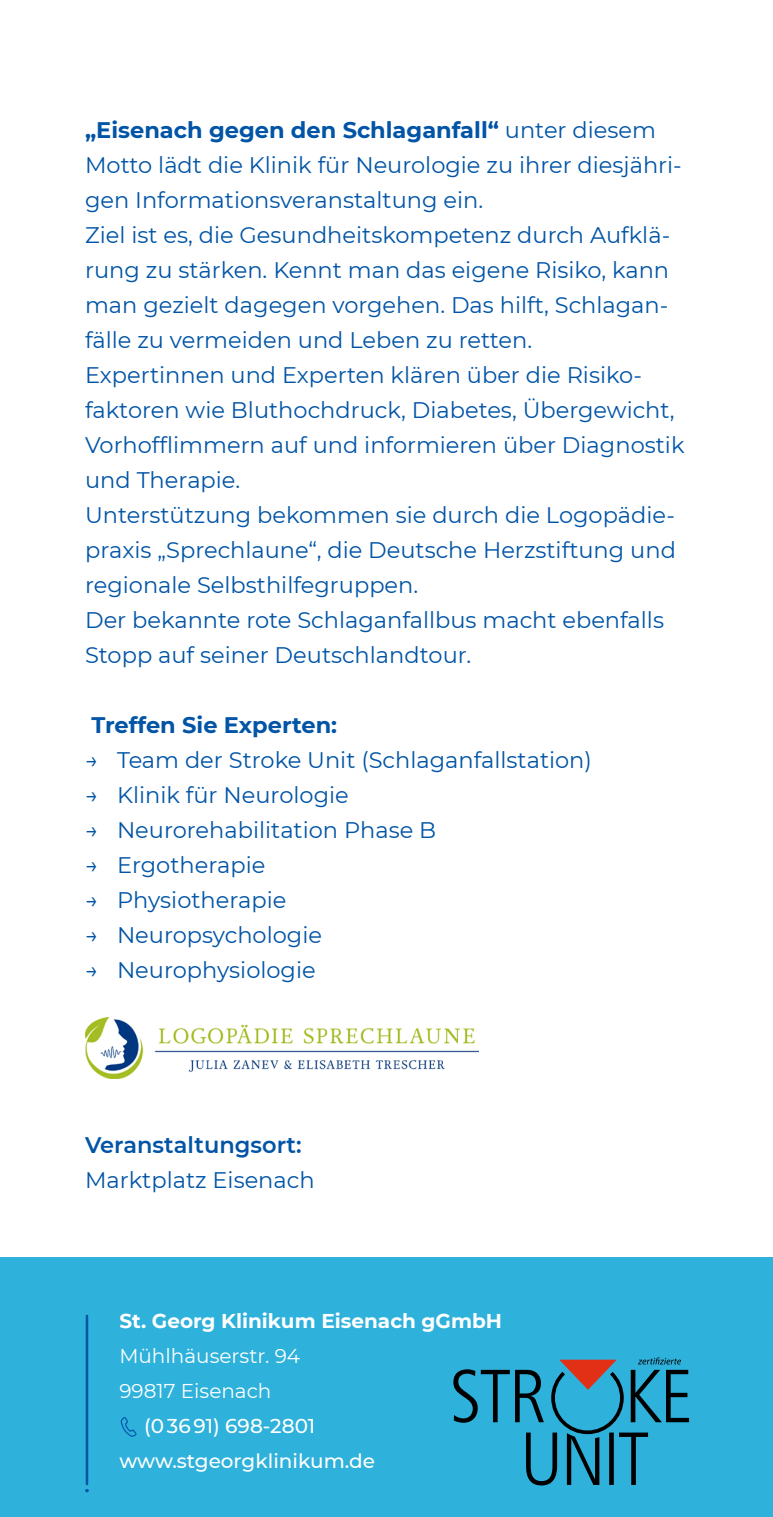
<style>
.page{position:relative;width:773px;height:1517px;background:#fff}
.page>*{position:absolute;margin:0;border:0;box-sizing:border-box;transform-origin:0 0}
.STGK_Fließtext_8pt{font:22.5px/35px "Montserrat";color:#0154a6}
.STGK_Fließtext_8pt-2{font:700 22.5px "Montserrat";color:#0154a6}
.STGK_Fließtext_8pt-3{font:600 22.5px "Montserrat";color:#0154a6}
.t1{font:500 20px "Montserrat";color:#fff}
.t2{font:700 20px "Montserrat";color:#fff}
.t3{font:20px "Montserrat";color:#fff}
.s1{font-weight:700}
</style>
<div class="page">
<div style="left:0;top:1258px;width:772px;height:259px;background:#2eb1db"></div>
<svg style="left:453px;top:1369px;width:56px;height:53px"></svg>
<svg style="left:515px;top:1357px;width:174px;height:128px"></svg>
<svg style="left:121px;top:1417px;width:15px;height:19px"></svg>
<hr style="left:86px;top:1315px;width:2px;height:169px;background:#0154a6">
<svg style="left:85px;top:1489px;width:4px;height:3px"></svg>
<img style="left:85px;top:1017px;width:393px;height:61px">
<p class="STGK_Fließtext_8pt" style="left:85px;top:111px;width:598px"><span class="s1">„Eisenach gegen den Schlaganfall“</span> unter diesem<br>Motto lädt die Klinik für Neurologie zu ihrer diesjähri&shy;gen Informationsveranstaltung ein.</p>
<p class="STGK_Fließtext_8pt" style="left:85px;top:216px;width:586px;text-align:justify">Ziel ist es, die Gesundheitskompetenz durch Aufklä&shy;rung zu stärken. Kennt man das eigene Risiko, kann man gezielt dagegen vorgehen. Das hilft, Schlagan&shy;fälle zu vermeiden und Leben zu retten.</p>
<p class="STGK_Fließtext_8pt" style="left:85px;top:356px;width:601px">Expertinnen und Experten klären über die Risiko&shy;faktoren wie Bluthochdruck, Diabetes, Übergewicht, Vorhofflimmern auf und informieren über Diagnostik und Therapie.</p>
<p class="STGK_Fließtext_8pt" style="left:85px;top:496px;width:592px;text-align:justify">Unterstützung bekommen sie durch die Logopädie&shy;praxis „Sprechlaune“, die Deutsche Herzstiftung und regionale Selbsthilfegruppen.</p>
<p class="STGK_Fließtext_8pt" style="left:85px;top:601px;width:580px">Der bekannte rote Schlaganfallbus macht ebenfalls<br>Stopp auf seiner Deutschlandtour.</p>
<p class="STGK_Fließtext_8pt-2" style="left:91px;top:708px;width:247px">Treffen Sie Experten:</p>
<p class="STGK_Fließtext_8pt" style="left:85px;top:741px;width:508px">→ Team der Stroke Unit (Schlaganfallstation)</p>
<p class="STGK_Fließtext_8pt" style="left:85px;top:776px;width:265px">→ Klinik für Neurologie</p>
<p class="STGK_Fließtext_8pt" style="left:85px;top:811px;width:352px">→ Neurorehabilitation Phase B</p>
<p class="STGK_Fließtext_8pt" style="left:85px;top:846px;width:182px">→ Ergotherapie</p>
<p class="STGK_Fließtext_8pt" style="left:85px;top:881px;width:203px">→ Physiotherapie</p>
<p class="STGK_Fließtext_8pt" style="left:85px;top:916px;width:238px">→ Neuropsychologie</p>
<p class="STGK_Fließtext_8pt" style="left:85px;top:951px;width:232px">→ Neurophysiologie</p>
<p class="STGK_Fließtext_8pt-3" style="left:85px;top:1129px;width:218px">Veranstaltungsort:</p>
<p class="STGK_Fließtext_8pt" style="left:85px;top:1161px;width:231px">Marktplatz Eisenach</p>
<p class="t2" style="left:119px;top:1306px;width:384px">St. Georg Klinikum Eisenach gGmbH</p>
<p class="t3" style="left:119px;top:1342px;width:182px">Mühlhäuserstr. 94</p>
<p class="t3" style="left:119px;top:1377px;width:153px">99817 Eisenach</p>
<p class="t1" style="left:144px;top:1411px;width:173px">(0 36 91) 698-2801</p>
<p class="t1" style="left:119px;top:1446px;width:257px">www.stgeorgklinikum.de</p>
</div>
